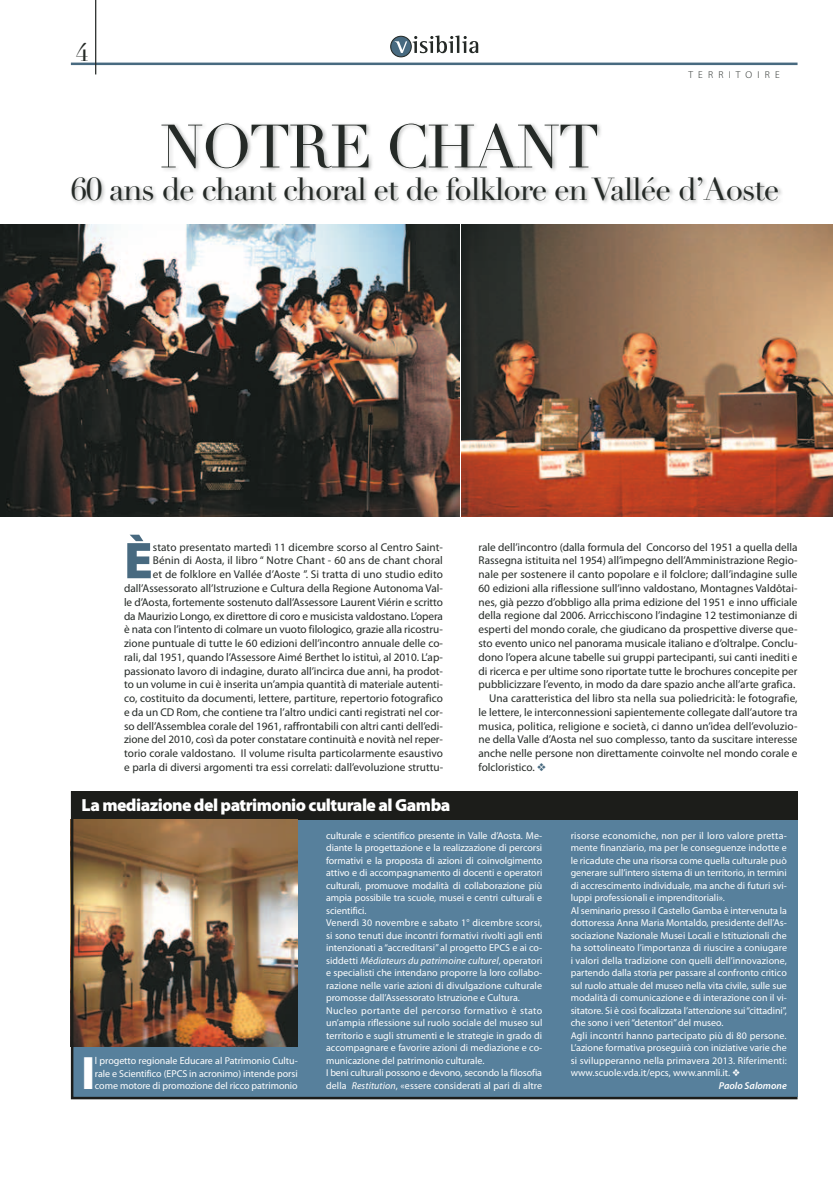
<style>
.page{position:relative;width:833px;height:1188px;background:#fff}
.page>*{position:absolute;margin:0;border:0;box-sizing:border-box;transform-origin:0 0}
.t1{font:60px "Didot LT Std";letter-spacing:-.03em;color:#252a27}
.t2{font:900 52px "Myriad Pro";color:#486a80}
.t3{font:900 47.12px "Myriad Pro";color:#fff;scale:.95 1}
.t4{font:31.25px "Didot LT Std";letter-spacing:-.03em;color:#252a27}
.t5{font:25px "Didot LT Std";color:#252a27}
.t6{font:900 17.5px "Myriad Pro";letter-spacing:-.03em;color:#fff}
.t7{font:11.25px/13.8px "Myriad Pro";color:#252a27;text-align:right}
.t8{font:10px/12.5px "Myriad Pro";color:#fff;text-align:justify}
.t9{font:10px "Myriad Pro";letter-spacing:.025em;color:#fff}
.t10{font:italic 600 10px "Myriad Pro";color:#fff}
.t11{font:300 10px "Myriad Pro";letter-spacing:.52em;color:#252a27}
.s1{color:#486a80}
.s2{font-style:italic}
</style>
<div class="page">
<hr style="left:71px;top:63px;width:726px;height:2px;background:#486a80">
<hr style="left:95px;top:0;width:1px;height:74px;background:#252a27">
<svg style="left:391px;top:36px;width:20px;height:21px"></svg>
<div style="left:390px;top:36px;width:22px;height:21px;border:1px solid #252a27;border-radius:50%"></div>
<svg style="left:395px;top:35px;width:83px;height:18px"></svg>
<div style="left:70px;top:122px;width:714px;height:83px;background:#252a27;opacity:.35"></div>
<img style="left:0;top:224px;width:460px;height:292px">
<img style="left:462px;top:224px;width:371px;height:292px">
<svg style="left:70px;top:791px;width:728px;height:309px;background:#64747c"></svg>
<h3 class="t5" style="left:76px;top:37px;width:15px">4</h3>
<p class="t11" style="left:688px;top:70px;width:93px">TERRITOIRE</p>
<h1 class="t1" style="left:160px;top:111px;width:419px">Notre Chant</h1>
<h3 class="t4" style="left:71px;top:170px;width:710px">60 ans de chant choral et de folklore en Vallée d’Aoste</h3>
<h2 class="t2" style="left:124px;top:531px;width:30px">È</h2>
<p class="t7" style="left:124px;top:540px;width:321px">stato presentato martedì 11 dicembre scorso al Centro Saint-Bénin di Aosta, il libro “ Notre Chant - 60 ans de chant choral<br>et de folklore en Vallée d’Aoste ”. Si tratta di uno studio edito dall’Assessorato all’Istruzione e Cultura della Regione Autonoma Val&shy;le d’Aosta, fortemente sostenuto dall’Assessore Laurent Viérin e scritto da Maurizio Longo, ex direttore di coro e musicista valdostano. L’opera è nata con l’intento di colmare un vuoto filologico, grazie alla ricostru&shy;zione puntuale di tutte le 60 edizioni dell’incontro annuale delle co&shy;rali, dal 1951, quando l’Assessore Aimé Berthet lo istituì, al 2010. L’ap&shy;passionato lavoro di indagine, durato all’incirca due anni, ha prodot&shy;to un volume in cui è inserita un’ampia quantità di materiale autenti&shy;co, costituito da documenti, lettere, partiture, repertorio fotografico e da un CD Rom, che contiene tra l’altro undici canti registrati nel cor&shy;so dell’Assemblea corale del 1961, raffrontabili con altri canti dell’edi&shy;zione del 2010, così da poter constatare continuità e novità nel reper&shy;torio corale valdostano. I l volume risulta particolarmente esaustivo e parla di diversi argomenti tra essi correlati: dall’evoluzione struttu-</p>
<p class="t7" style="left:478px;top:540px;width:320px">rale dell’incontro (dalla formula del Concorso del 1951 a quella della</p>
<p class="t7" style="left:478px;top:554px;width:320px">Rassegna istituita nel 1954) all’impegno dell’Amministrazione Regio-</p>
<p class="t7" style="left:478px;top:567px;width:320px">nale per sostenere il canto popolare e il folclore; dall’indagine sulle</p>
<p class="t7" style="left:478px;top:581px;width:320px">60 edizioni alla riflessione sull’inno valdostano, Montagnes Valdôtai-</p>
<p class="t7" style="left:478px;top:595px;width:320px">nes, già pezzo d’obbligo alla prima edizione del 1951 e inno ufficiale</p>
<p class="t7" style="left:478px;top:609px;width:320px">della regione dal 2006. Arricchiscono l’indagine 12 testimonianze di</p>
<p class="t7" style="left:478px;top:622px;width:320px">esperti del mondo corale, che giudicano da prospettive diverse que-</p>
<p class="t7" style="left:478px;top:636px;width:320px">sto evento unico nel panorama musicale italiano e d’oltralpe. Conclu-</p>
<p class="t7" style="left:478px;top:650px;width:320px">dono l’opera alcune tabelle sui gruppi partecipanti, sui canti inediti e</p>
<p class="t7" style="left:478px;top:664px;width:320px">di ricerca e per ultime sono riportate tutte le brochures concepite per</p>
<p class="t7" style="left:478px;top:677px;width:318px">pubblicizzare l’evento, in modo da dare spazio anche all’arte grafica.</p>
<p class="t7" style="left:489px;top:691px;width:310px">Una caratteristica del libro sta nella sua poliedricità: le fotografie,</p>
<p class="t7" style="left:478px;top:705px;width:320px">le lettere, le interconnessioni sapientemente collegate dall’autore tra</p>
<p class="t7" style="left:478px;top:719px;width:320px">musica, politica, religione e società, ci danno un’idea dell’evoluzio-</p>
<p class="t7" style="left:478px;top:732px;width:320px">ne della Valle d’Aosta nel suo complesso, tanto da suscitare interesse</p>
<p class="t7" style="left:478px;top:746px;width:320px">anche nelle persone non direttamente coinvolte nel mondo corale e</p>
<p class="t7" style="left:478px;top:760px;width:69px">folcloristico. <span class="s1">❖</span></p>
<h3 class="t6" style="left:81px;top:794px;width:370px">La mediazione del patrimonio culturale al Gamba</h3>
<h3 class="t3" style="left:81px;top:1046px;width:16px">I</h3>
<p class="t8" style="left:95px;top:1054px;width:204px">l progetto regionale Educare al Patrimonio Cultu&shy;rale e Scientifico (EPCS in acronimo) intende porsi come motore di promozione del ricco patrimonio</p>
<p class="t8" style="left:326px;top:829px;width:218px;text-align:left">culturale e scientifico presente in Valle d’Aosta. Me&shy;diante la progettazione e la realizzazione di percorsi formativi e la proposta di azioni di coinvolgimento attivo e di accompagnamento di docenti e operatori culturali, promuove modalità di collaborazione più ampia possibile tra scuole, musei e centri culturali e scientifici.<br>Venerdì 30 novembre e sabato 1° dicembre scorsi, si sono tenuti due incontri formativi rivolti agli enti intenzionati a “accreditarsi” al progetto EPCS e ai co&shy;siddetti <span class="s2">Médiateurs du patrimoine culturel</span>, operatori e specialisti che intendano proporre la loro collabo&shy;razione nelle varie azioni di divulgazione culturale promosse dall’Assessorato Istruzione e Cultura.<br>Nucleo portante del percorso formativo è stato un’ampia riflessione sul ruolo sociale del museo sul territorio e sugli strumenti e le strategie in grado di accompagnare e favorire azioni di mediazione e co&shy;municazione del patrimonio culturale.<br>I beni culturali possono e devono, secondo la filosofia della <span class="s2">Restitution</span>, «essere considerati al pari di altre</p>
<p class="t9" style="left:570px;top:829px;width:218px">risorse economiche, non per il loro valore pretta-</p>
<p class="t8" style="left:570px;top:841px;width:217px">mente finanziario, ma per le conseguenze indotte e</p>
<p class="t8" style="left:570px;top:854px;width:218px">le ricadute che una risorsa come quella culturale può</p>
<p class="t8" style="left:570px;top:866px;width:217px">generare sull’intero sistema di un territorio, in termini</p>
<p class="t8" style="left:570px;top:879px;width:218px">di accrescimento individuale, ma anche di futuri svi-</p>
<p class="t8" style="left:570px;top:891px;width:156px">luppi professionali e imprenditoriali».</p>
<p class="t8" style="left:570px;top:904px;width:218px">Al seminario presso il Castello Gamba è intervenuta la</p>
<p class="t8" style="left:570px;top:916px;width:218px">dottoressa Anna Maria Montaldo, presidente dell’As-</p>
<p class="t8" style="left:570px;top:929px;width:218px">sociazione Nazionale Musei Locali e Istituzionali che</p>
<p class="t8" style="left:570px;top:941px;width:218px">ha sottolineato l’importanza di riuscire a coniugare</p>
<p class="t8" style="left:570px;top:954px;width:218px">i valori della tradizione con quelli dell’innovazione,</p>
<p class="t8" style="left:570px;top:966px;width:218px">partendo dalla storia per passare al confronto critico</p>
<p class="t8" style="left:570px;top:979px;width:218px">sul ruolo attuale del museo nella vita civile, sulle sue</p>
<p class="t8" style="left:570px;top:991px;width:218px">modalità di comunicazione e di interazione con il vi-</p>
<p class="t8" style="left:570px;top:1004px;width:218px">sitatore. Si è così focalizzata l’attenzione sui “cittadini”,</p>
<p class="t8" style="left:570px;top:1016px;width:154px">che sono i veri “detentori” del museo.</p>
<p class="t8" style="left:570px;top:1029px;width:217px">Agli incontri hanno partecipato più di 80 persone.</p>
<p class="t8" style="left:570px;top:1041px;width:218px">L’azione formativa proseguirà con iniziative varie che</p>
<p class="t8" style="left:570px;top:1054px;width:218px">si svilupperanno nella primavera 2013. Riferimenti:</p>
<p class="t8" style="left:570px;top:1066px;width:171px">www.scuole.vda.it/epcs, www.anmli.it. ❖</p>
<p class="t10" style="left:719px;top:1079px;width:70px">Paolo Salomone</p>
</div>
